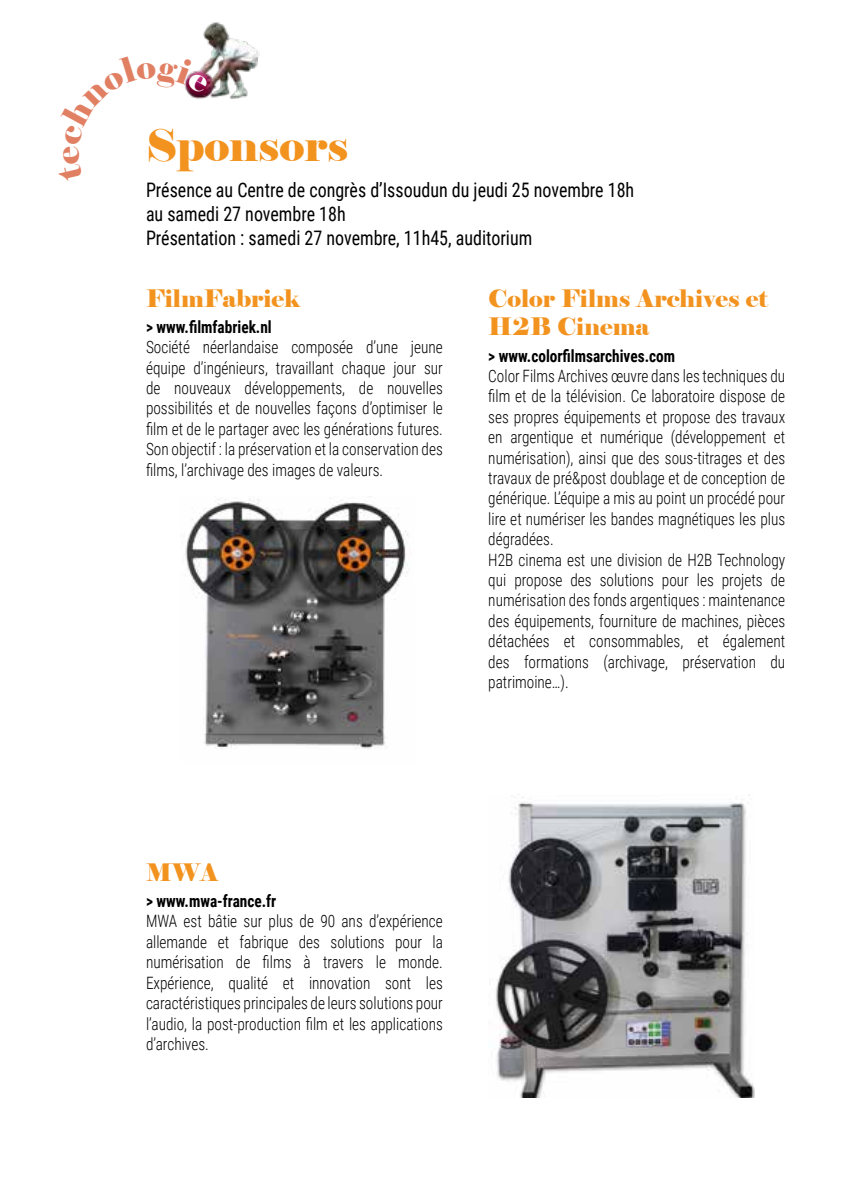
<style>
.page{position:relative;width:842px;height:1191px;background:#fff}
.page>*{position:absolute;margin:0;border:0;box-sizing:border-box;transform-origin:0 0}
.t1{font:44px "Elephant";color:#f3931f}
.t2{font:24px/28.8px "Elephant";color:#f3931f}
.t3{font:20px/24px "Roboto Condensed";color:#000;scale:.9 1}
.t4{font:300 17px/20.4px "Roboto Condensed";color:#000;text-align:justify;scale:.9 1}
.t5{font:700 17px "Roboto Condensed";color:#000;scale:.9 1}
</style>
<div class="page">
<img style="left:203px;top:22px;width:57px;height:77px">
<img style="left:185px;top:496px;width:223px;height:253px">
<img style="left:495px;top:796px;width:260px;height:301px">
<svg style="left:184px;top:56px;width:26px;height:43px"></svg>
<h1 class="t1" style="left:146px;top:118px;width:204px">Sponsors</h1>
<p class="t3" style="left:146px;top:177px;width:544px">Présence au Centre de congrès d’Issoudun du jeudi 25 novembre 18h au samedi 27 novembre 18h<br>Présentation : samedi 27 novembre, 11h45, auditorium</p>
<h2 class="t2" style="left:146px;top:284px;width:155px">FilmFabriek</h2>
<p class="t5" style="left:146px;top:315px;width:141px">&gt; www.filmfabriek.nl</p>
<p class="t4" style="left:146px;top:336px;width:331px">Société néerlandaise composée d’une jeune équipe d’ingénieurs, travaillant chaque jour sur de nouveaux développements, de nouvelles possibilités et de nouvelles façons d’optimiser le film et de le partager avec les générations futures.<br>Son objectif : la préservation et la conservation des films, l’archivage des images de valeurs.</p>
<h2 class="t2" style="left:488px;top:284px;width:281px">Color Films Archives et<br>H2B Cinema</h2>
<p class="t5" style="left:488px;top:343px;width:209px">&gt; www.colorfilmsarchives.com</p>
<p class="t4" style="left:488px;top:365px;width:331px;text-align:left">Color Films Archives œuvre dans les techniques du film et de la télévision. Ce laboratoire dispose de ses propres équipements et propose des travaux en argentique et numérique (développement et numérisation), ainsi que des sous-titrages et des travaux de pré&amp;post doublage et de conception de générique. L’équipe a mis au point un procédé pour lire et numériser les bandes magnétiques les plus dégradées.<br>H2B cinema est une division de H2B Technology qui propose des solutions pour les projets de numérisation des fonds argentiques : maintenance des équipements, fourniture de machines, pièces détachées et consommables, et également des formations (archivage, préservation du patrimoine…).</p>
<h2 class="t2" style="left:146px;top:858px;width:74px">MWA</h2>
<p class="t5" style="left:146px;top:889px;width:146px">&gt; www.mwa-france.fr</p>
<p class="t4" style="left:146px;top:910px;width:331px">MWA est bâtie sur plus de 90 ans d’expérience allemande et fabrique des solutions pour la numérisation de films à travers le monde.<br>Expérience, qualité et innovation sont les caractéristiques principales de leurs solutions pour l’audio, la post-production film et les applications d’archives.</p>
</div>
